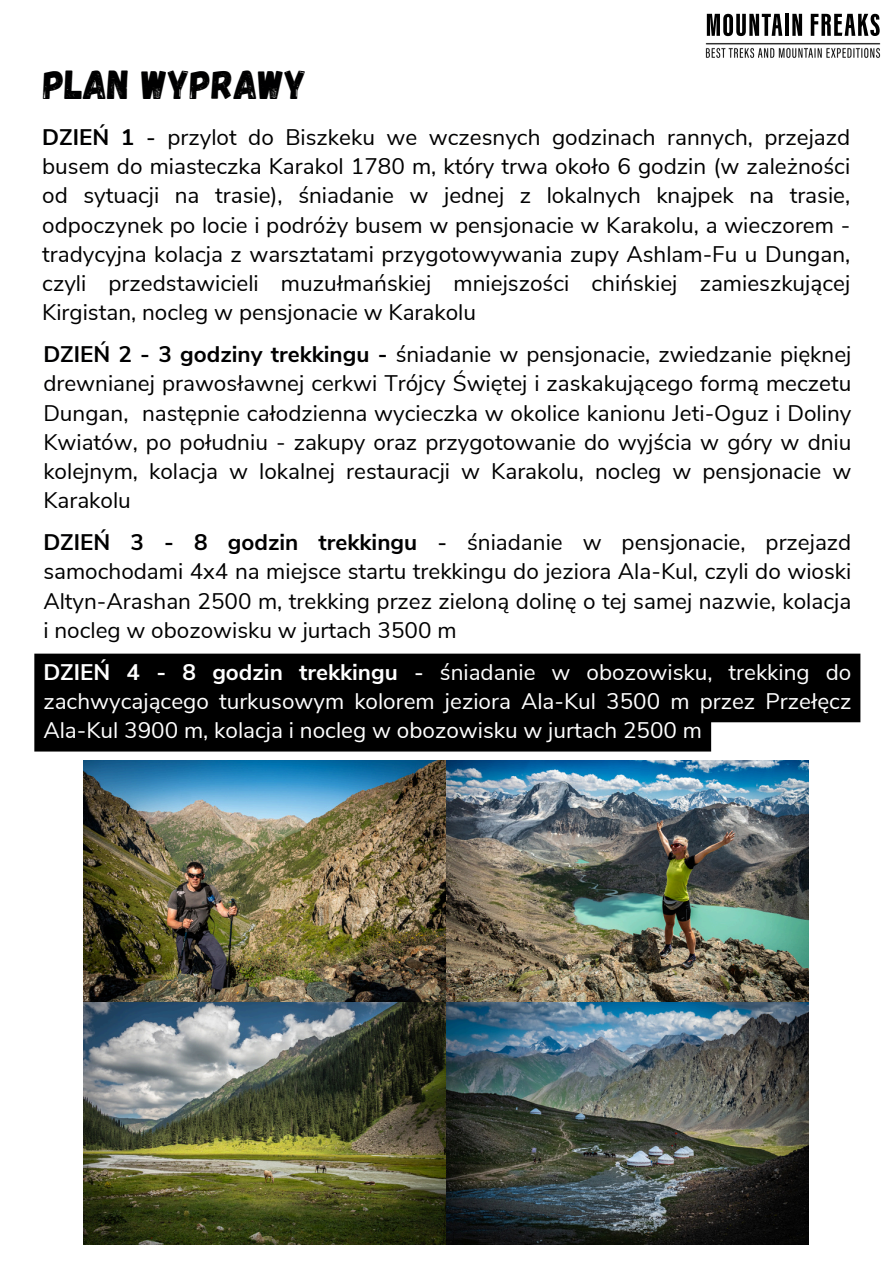
<style>
.page{position:relative;width:894px;height:1264px;background:#fff}
.page>*{position:absolute;margin:0;border:0;box-sizing:border-box;transform-origin:0 0}
.t1{font:40.5px "Gagalin";color:#000001}
.t2{font:22.5px/29.2px "Nunito Sans";color:#000001;text-align:justify}
.t3{font:22.5px/29.2px "Nunito Sans";color:#fff;text-align:justify}
.s1{font-weight:700}
.s2{font-weight:600}
</style>
<div class="page">
<img style="left:83px;top:760px;width:725px;height:484px">
<div style="left:34px;top:653px;width:826px;height:98px;background:#000"></div>
<svg style="left:706px;top:14px;width:76px;height:22px"></svg>
<svg style="left:785px;top:14px;width:3px;height:22px"></svg>
<svg style="left:792px;top:14px;width:9px;height:22px"></svg>
<svg style="left:810px;top:14px;width:69px;height:22px"></svg>
<img style="left:705px;top:43px;width:176px;height:15px">
<p class="t1" style="left:43px;top:58px;width:265px">PLAN WYPRAWY</p>
<h1 class="t2" style="left:42px;top:123px;width:809px"><span class="s1">DZIEŃ 1</span> <span class="s2">-</span> przylot do Biszkeku we wczesnych godzinach rannych, przejazd busem do miasteczka Karakol 1780 m, który trwa około 6 godzin (w zależności od sytuacji na trasie), śniadanie w jednej z lokalnych knajpek na trasie, odpoczynek po locie i podróży busem w pensjonacie w Karakolu, a wieczorem - tradycyjna kolacja z warsztatami przygotowywania zupy Ashlam-Fu u Dungan, czyli przedstawicieli muzułmańskiej mniejszości chińskiej zamieszkującej Kirgistan, nocleg w pensjonacie w Karakolu</h1>
<p class="t2" style="left:43px;top:340px;width:809px"><span class="s1">DZIEŃ 2 - 3 godziny trekkingu -</span> śniadanie w pensjonacie, zwiedzanie pięknej drewnianej prawosławnej cerkwi Trójcy Świętej i zaskakującego formą meczetu Dungan, następnie całodzienna wycieczka w okolice kanionu Jeti-Oguz i Doliny Kwiatów, po południu - zakupy oraz przygotowanie do wyjścia w góry w dniu kolejnym, kolacja w lokalnej restauracji w Karakolu, nocleg w pensjonacie w Karakolu</p>
<p class="t2" style="left:43px;top:528px;width:809px"><span class="s1">DZIEŃ 3 - 8 godzin trekkingu</span> <span class="s2">-</span> śniadanie w pensjonacie, przejazd samochodami 4x4 na miejsce startu trekkingu do jeziora Ala-Kul, czyli do wioski Altyn-Arashan 2500 m, trekking przez zieloną dolinę o tej samej nazwie, kolacja i nocleg w obozowisku w jurtach 3500 m</p>
<p class="t3" style="left:43px;top:657px;width:809px"><span class="s1">DZIEŃ 4 - 8 godzin trekkingu</span> <span class="s2">-</span> śniadanie w obozowisku, trekking do zachwycającego turkusowym kolorem jeziora Ala-Kul 3500 m przez Przełęcz Ala-Kul 3900 m, kolacja i nocleg w obozowisku w jurtach 2500 m</p>
</div>
